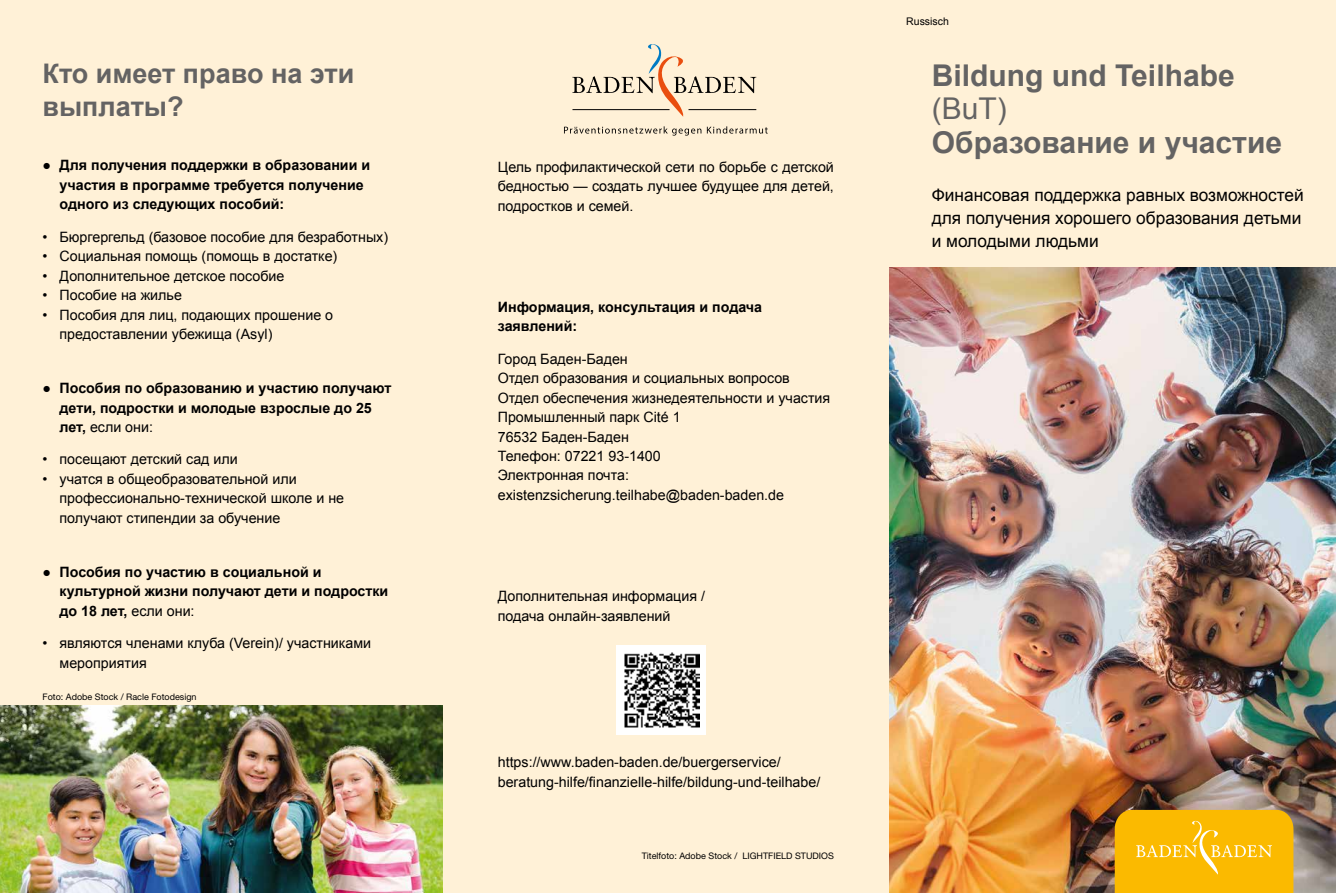
<style>
.page{position:relative;width:1336px;height:893px;background:#fff}
.page>*{position:absolute;margin:0;border:0;box-sizing:border-box;transform-origin:0 0}
.t1{font:700 30px "Arial";color:#646363}
.t2{font:30px "Arial";color:#646363}
.t3{font:700 27px/33px "Arial";color:#646363}
.t4{font:17.25px/23.2px "Arial";color:#000}
.t5{font:14.25px/19.5px "Arial";color:#000}
.t6{font:700 14.25px/19.5px "Arial";color:#000}
.t7{font:10.5px "Arial";color:#000}
.t8{font:9px "Helvetica Neue LT Std";color:#000}
.s1{font-weight:400}
</style>
<div class="page">
<div style="left:0;top:0;width:1335px;height:893px;background:#fff1d7"></div>
<img style="left:889px;top:268px;width:446px;height:625px">
<svg style="left:1114px;top:810px;width:179px;height:83px;background:#f9bb0c"></svg>
<img style="left:0;top:706px;width:442px;height:187px">
<svg style="left:572px;top:44px;width:184px;height:73px"></svg>
<svg style="left:564px;top:126px;width:203px;height:10px"></svg>
<hr style="left:572px;top:109px;width:97px;height:1px;background:#000">
<hr style="left:688px;top:109px;width:68px;height:1px;background:#000">
<div style="left:616px;top:645px;width:90px;height:89px;background:#fff"></div>
<img style="left:624px;top:652px;width:75px;height:76px">
<h2 class="t3" style="left:43px;top:58px;width:313px">Кто имеет право на эти выплаты?</h2>
<p class="t6" style="left:60px;top:156px;width:312px;text-indent:-17px">● Для получения поддержки в образовании и участия в программе требуется получение одного из следующих пособий:</p>
<p class="t5" style="left:43px;top:227px;width:347px">• Бюргергельд (базовое пособие для безработных)</p>
<p class="t5" style="left:43px;top:247px;width:296px">• Социальная помощь (помощь в достатке)</p>
<p class="t5" style="left:43px;top:266px;width:243px">• Дополнительное детское пособие</p>
<p class="t5" style="left:43px;top:286px;width:141px">• Пособие на жилье</p>
<p class="t5" style="left:60px;top:305px;width:275px;text-indent:-17px">• Пособия для лиц, подающих прошение о предоставлении убежища (Asyl)</p>
<p class="t6" style="left:60px;top:379px;width:333px;text-indent:-17px">● Пособия по образованию и участию получают дети, подростки и молодые взрослые до 25 лет, <span class="s1">если они:</span></p>
<p class="t5" style="left:43px;top:450px;width:197px">• посещают детский сад или</p>
<p class="t5" style="left:60px;top:469px;width:286px;text-indent:-17px">• учатся в общеобразовательной или профессионально-технической школе и не получают стипендии за обучение</p>
<p class="t6" style="left:60px;top:563px;width:330px;text-indent:-17px">● Пособия по участию в социальной и культурной жизни получают дети и подростки до 18 лет, <span class="s1">если они:</span></p>
<p class="t5" style="left:60px;top:634px;width:313px;text-indent:-17px">• являются членами клуба (Verein)/ участниками мероприятия</p>
<p class="t8" style="left:43px;top:691px;width:156px">Foto: Adobe Stock / Racle Fotodesign</p>
<p class="t5" style="left:497px;top:157px;width:337px;text-align:justify">Цель профилактической сети по борьбе с детской бедностью — создать лучшее будущее для детей, подростков и семей.</p>
<p class="t6" style="left:497px;top:297px;width:266px">Информация, консультация и подача заявлений:</p>
<p class="t5" style="left:497px;top:349px;width:334px">Город Баден-Баден<br>Отдел образования и социальных вопросов<br>Отдел обеспечения жизнедеятельности и участия<br>Промышленный парк Cité 1<br>76532 Баден-Баден<br>Телефон: 07221 93-1400<br>Электронная почта: existenzsicherung.teilhabe@baden-baden.de</p>
<p class="t5" style="left:497px;top:587px;width:209px">Дополнительная информация / подача онлайн-заявлений</p>
<p class="t5" style="left:497px;top:753px;width:324px">https://www.baden-baden.de/buergerservice/ beratung-hilfe/finanzielle-hilfe/bildung-und-teilhabe/</p>
<p class="t8" style="left:641px;top:850px;width:194px">Titelfoto: Adobe Stock / LIGHTFIELD STUDIOS</p>
<p class="t7" style="left:906px;top:14px;width:44px">Russisch</p>
<h1 class="t1" style="left:931px;top:55px;width:304px">Bildung und Teilhabe</h1>
<h1 class="t2" style="left:931px;top:88px;width:77px">(BuT)</h1>
<h1 class="t1" style="left:931px;top:123px;width:352px">Образование и участие</h1>
<p class="t4" style="left:931px;top:183px;width:373px">Финансовая поддержка равных возможностей для получения хорошего образования детьми и молодыми людьми</p>
</div>
